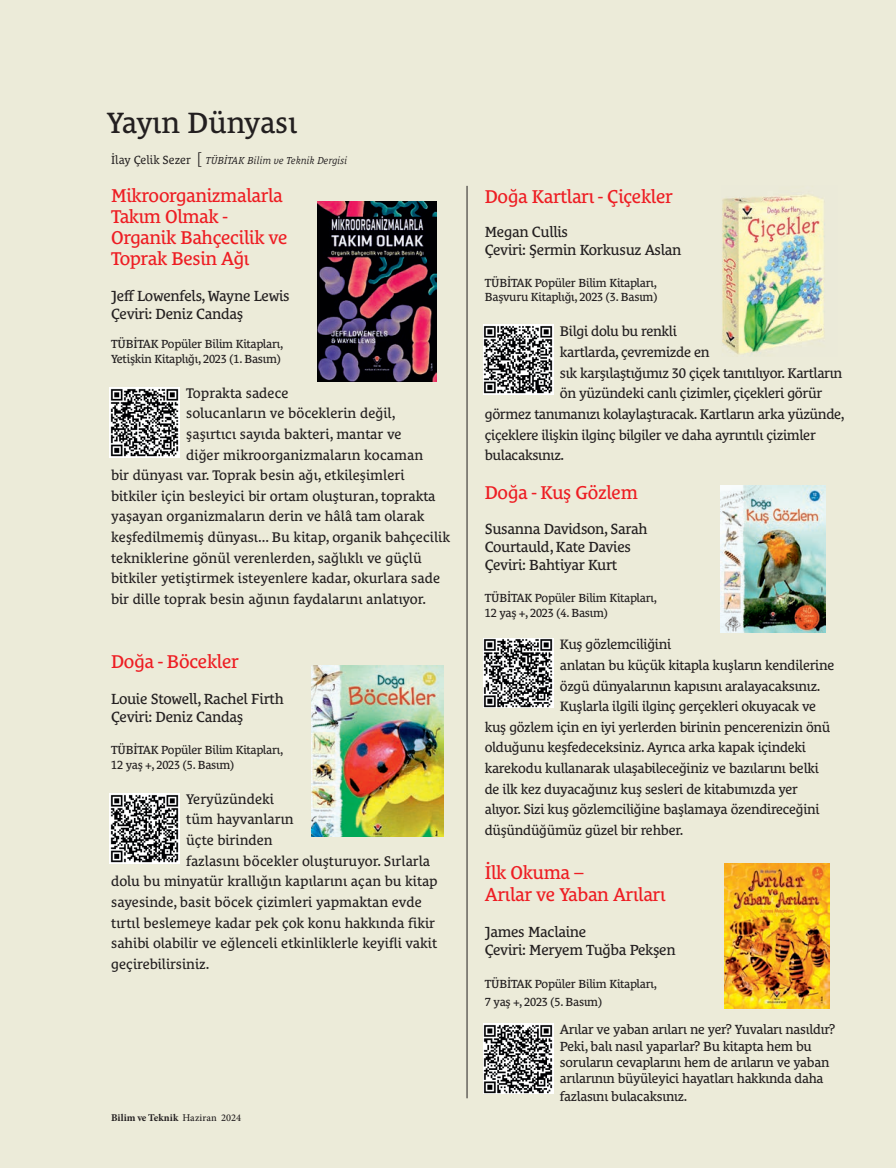
<style>
.page{position:relative;width:896px;height:1168px;background:#fff}
.page>*{position:absolute;margin:0;border:0;box-sizing:border-box;transform-origin:0 0}
.t1{font:30px "Le Monde Courrier Pro";color:#231f20}
.t2{font:18.9px/21px "Le Monde Courrier Pro";letter-spacing:-.02em;color:#ee1d23}
.t3{font:15px/18px "Le Monde Courrier Pro";letter-spacing:-.02em;color:#231f20}
.t4{font:14.25px "Le Monde Courrier Pro";color:#231f20}
.t5{font:14.25px "Le Monde Courrier Pro";letter-spacing:-.025em;color:#231f20}
.t6{font:13.95px "Le Monde Courrier Pro";letter-spacing:-.02em;color:#231f20}
.t7{font:13.5px/16.2px "Le Monde Courrier Pro";letter-spacing:-.02em;color:#231f20}
.t8{font:12px/14.4px "Le Monde Courrier Pro";letter-spacing:-.02em;color:#231f20}
.t9{font:italic 10.35px "Le Monde Courrier Pro";color:#231f20}
.t10{font:700 10.35px "Minion Pro";letter-spacing:.005em;color:#231f20}
.s1{font-style:normal;font-size:12px}
.s2{font-family:"Le Monde Sans Pro";font-weight:300;font-style:normal;font-size:16.2px}
.s3{font-weight:500}
</style>
<div class="page">
<div style="left:0;top:0;width:895px;height:1167px;background:#ecebd9"></div>
<hr style="left:466px;top:186px;width:1px;height:912px;background:#231f20">
<img style="left:720px;top:485px;width:105px;height:147px">
<img style="left:724px;top:863px;width:105px;height:145px">
<img style="left:317px;top:202px;width:120px;height:179px">
<img style="left:722px;top:195px;width:103px;height:160px">
<img style="left:312px;top:666px;width:131px;height:170px">
<img style="left:110px;top:388px;width:69px;height:69px">
<img style="left:483px;top:325px;width:70px;height:69px">
<img style="left:483px;top:638px;width:70px;height:69px">
<img style="left:483px;top:1023px;width:70px;height:70px">
<img style="left:110px;top:793px;width:69px;height:70px">
<h1 class="t1" style="left:107px;top:110px;width:192px">Yayın Dünyası</h1>
<p class="t9" style="left:111px;top:157px;width:238px"><span class="s1">İlay Çelik Sezer</span> <span class="s2">[</span> TÜBİTAK Bilim ve Teknik Dergisi</p>
<h2 class="t2" style="left:111px;top:186px;width:178px">Mikroorganizmalarla<br>Takım Olmak -<br>Organik Bahçecilik ve<br>Toprak Besin Ağı</h2>
<p class="t3" style="left:111px;top:288px;width:180px">Jeff Lowenfels, Wayne Lewis<br>Çeviri: Deniz Candaş</p>
<p class="t8" style="left:111px;top:337px;width:173px">TÜBİTAK Popüler Bilim Kitapları,<br>Yetişkin Kitaplığı, 2023 (1. Basım)</p>
<p class="t4" style="left:186px;top:386px;width:104px">Toprakta sadece</p>
<p class="t4" style="left:186px;top:407px;width:211px">solucanların ve böceklerin değil,</p>
<p class="t4" style="left:186px;top:428px;width:217px">şaşırtıcı sayıda bakteri, mantar ve</p>
<p class="t4" style="left:186px;top:448px;width:238px">diğer mikroorganizmaların kocaman</p>
<p class="t4" style="left:111px;top:469px;width:295px">bir dünyası var. Toprak besin ağı, etkileşimleri</p>
<p class="t4" style="left:111px;top:489px;width:326px">bitkiler için besleyici bir ortam oluşturan, toprakta</p>
<p class="t4" style="left:111px;top:510px;width:315px">yaşayan organizmaların derin ve hâlâ tam olarak</p>
<p class="t4" style="left:111px;top:531px;width:340px">keşfedilmemiş dünyası... Bu kitap, organik bahçecilik</p>
<p class="t4" style="left:111px;top:551px;width:312px">tekniklerine gönül verenlerden, sağlıklı ve güçlü</p>
<p class="t4" style="left:111px;top:572px;width:330px">bitkiler yetiştirmek isteyenlere kadar, okurlara sade</p>
<p class="t4" style="left:111px;top:593px;width:316px">bir dille toprak besin ağının faydalarını anlatıyor.</p>
<h2 class="t2" style="left:111px;top:652px;width:129px">Doğa - Böcekler</h2>
<p class="t3" style="left:111px;top:690px;width:174px">Louie Stowell, Rachel Firth<br>Çeviri: Deniz Candaş</p>
<p class="t8" style="left:111px;top:743px;width:173px">TÜBİTAK Popüler Bilim Kitapları,<br>12 yaş +, 2023 (5. Basım)</p>
<p class="t4" style="left:186px;top:792px;width:89px">Yeryüzündeki</p>
<p class="t4" style="left:186px;top:813px;width:109px">tüm hayvanların</p>
<p class="t4" style="left:186px;top:834px;width:88px">üçte birinden</p>
<p class="t4" style="left:186px;top:854px;width:245px">fazlasını böcekler oluşturuyor. Sırlarla</p>
<p class="t4" style="left:111px;top:875px;width:328px">dolu bu minyatür krallığın kapılarını açan bu kitap</p>
<p class="t4" style="left:111px;top:895px;width:312px">sayesinde, basit böcek çizimleri yapmaktan evde</p>
<p class="t4" style="left:111px;top:916px;width:325px">tırtıl beslemeye kadar pek çok konu hakkında fikir</p>
<p class="t4" style="left:111px;top:937px;width:327px">sahibi olabilir ve eğlenceli etkinliklerle keyifli vakit</p>
<p class="t4" style="left:111px;top:957px;width:100px">geçirebilirsiniz.</p>
<p class="t10" style="left:111px;top:1111px;width:131px">Bilim ve Teknik <span class="s3">Haziran 2024</span></p>
<h2 class="t2" style="left:485px;top:187px;width:189px">Doğa Kartları - Çiçekler</h2>
<p class="t3" style="left:485px;top:223px;width:198px">Megan Cullis<br>Çeviri: Şermin Korkusuz Aslan</p>
<p class="t8" style="left:485px;top:276px;width:174px">TÜBİTAK Popüler Bilim Kitapları,<br>Başvuru Kitaplığı, 2023 (3. Basım)</p>
<p class="t5" style="left:560px;top:325px;width:118px">Bilgi dolu bu renkli</p>
<p class="t5" style="left:560px;top:346px;width:151px">kartlarda, çevremizde en</p>
<p class="t5" style="left:560px;top:366px;width:284px">sık karşılaştığımız 30 çiçek tanıtılıyor. Kartların</p>
<p class="t5" style="left:560px;top:387px;width:264px">ön yüzündeki canlı çizimler, çiçekleri görür</p>
<p class="t5" style="left:485px;top:408px;width:361px">görmez tanımanızı kolaylaştıracak. Kartların arka yüzünde,</p>
<p class="t5" style="left:485px;top:428px;width:332px">çiçeklere ilişkin ilginç bilgiler ve daha ayrıntılı çizimler</p>
<p class="t5" style="left:485px;top:449px;width:81px">bulacaksınız.</p>
<h2 class="t2" style="left:485px;top:483px;width:154px">Doğa - Kuş Gözlem</h2>
<p class="t3" style="left:485px;top:520px;width:164px">Susanna Davidson, Sarah<br>Courtauld, Kate Davies<br>Çeviri: Bahtiyar Kurt</p>
<p class="t8" style="left:485px;top:591px;width:173px">TÜBİTAK Popüler Bilim Kitapları,<br>12 yaş +, 2023 (4. Basım)</p>
<p class="t6" style="left:560px;top:638px;width:113px">Kuş gözlemciliğini</p>
<p class="t6" style="left:560px;top:659px;width:276px">anlatan bu küçük kitapla kuşların kendilerine</p>
<p class="t6" style="left:560px;top:679px;width:262px">özgü dünyalarının kapısını aralayacaksınız.</p>
<p class="t6" style="left:560px;top:700px;width:258px">Kuşlarla ilgili ilginç gerçekleri okuyacak ve</p>
<p class="t6" style="left:485px;top:721px;width:347px">kuş gözlem için en iyi yerlerden birinin pencerenizin önü</p>
<p class="t6" style="left:485px;top:741px;width:322px">olduğunu keşfedeceksiniz. Ayrıca arka kapak içindeki</p>
<p class="t6" style="left:485px;top:762px;width:335px">karekodu kullanarak ulaşabileceğiniz ve bazılarını belki</p>
<p class="t6" style="left:485px;top:782px;width:315px">de ilk kez duyacağınız kuş sesleri de kitabımızda yer</p>
<p class="t6" style="left:485px;top:803px;width:336px">alıyor. Sizi kuş gözlemciliğine başlamaya özendireceğini</p>
<p class="t6" style="left:485px;top:824px;width:200px">düşündüğümüz güzel bir rehber.</p>
<h2 class="t2" style="left:485px;top:862px;width:182px;line-height:22.4px">İlk Okuma –<br>Arılar ve Yaban Arıları</h2>
<p class="t3" style="left:485px;top:924px;width:192px">James Maclaine<br>Çeviri: Meryem Tuğba Pekşen</p>
<p class="t8" style="left:485px;top:975px;width:173px;line-height:18px">TÜBİTAK Popüler Bilim Kitapları,<br>7 yaş +, 2023 (5. Basım)</p>
<p class="t7" style="left:560px;top:1022px;width:277px">Arılar ve yaban arıları ne yer? Yuvaları nasıldır?<br>Peki, balı nasıl yaparlar? Bu kitapta hem bu soruların cevaplarını hem de arıların ve yaban arılarının büyüleyici hayatları hakkında daha</p>
<p class="t7" style="left:560px;top:1089px;width:129px">fazlasını bulacaksınız.</p>
</div>
